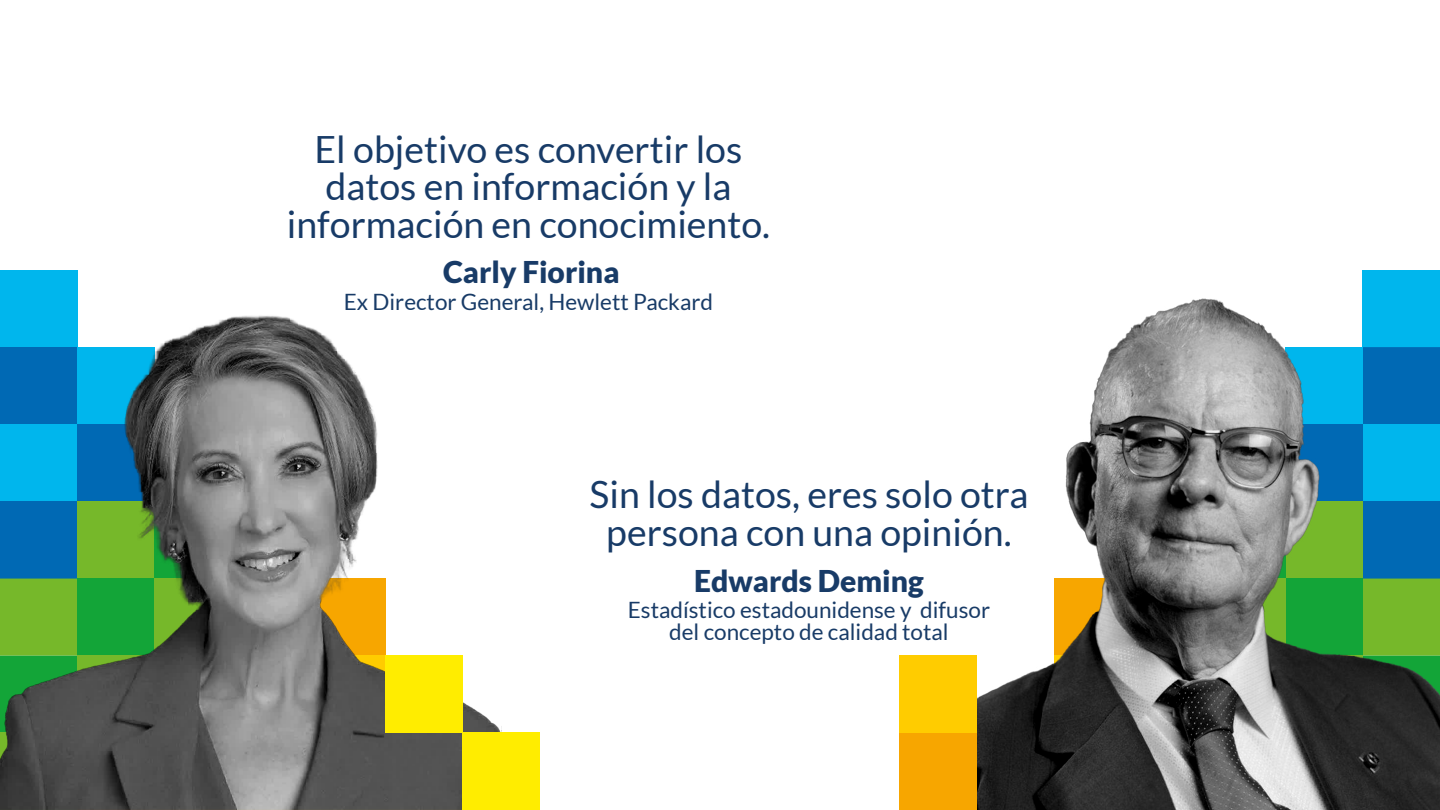
<style>
.page{position:relative;width:1440px;height:810px;background:#fff}
.page>*{position:absolute;margin:0;border:0;box-sizing:border-box;transform-origin:0 0}
.t1{font:37.5px/37.5px "Lato";color:#183b67;text-align:center}
.t2{font:900 30px "Lato";color:#183b67}
.t3{font:22.5px/22.5px "Lato";color:#183b67;text-align:center}
</style>
<div class="page">
<div style="left:0;top:270px;width:77px;height:77px;background:#00b6ed"></div>
<img style="left:0;top:308px;width:502px;height:502px">
<div style="left:463px;top:733px;width:77px;height:77px;background:#ffed00"></div>
<div style="left:386px;top:656px;width:77px;height:77px;background:#ffed00"></div>
<img style="left:900px;top:270px;width:540px;height:540px">
<div style="left:900px;top:733px;width:77px;height:77px;background:#f7a600"></div>
<div style="left:900px;top:656px;width:77px;height:77px;background:#fc0"></div>
<p class="t1" style="left:287px;top:130px;width:485px">El objetivo es convertir los datos en información y la información en conocimiento.</p>
<p class="t2" style="left:443px;top:255px;width:178px">Carly Fiorina</p>
<p class="t3" style="left:344px;top:290px;width:371px">Ex Director General, Hewlett Packard</p>
<p class="t1" style="left:590px;top:476px;width:440px">Sin los datos, eres solo otra persona con una opinión.</p>
<p class="t2" style="left:694px;top:563px;width:231px">Edwards Deming</p>
<p class="t3" style="left:628px;top:598px;width:364px">Estadístico estadounidense y difusor del concepto de calidad total</p>
</div>
